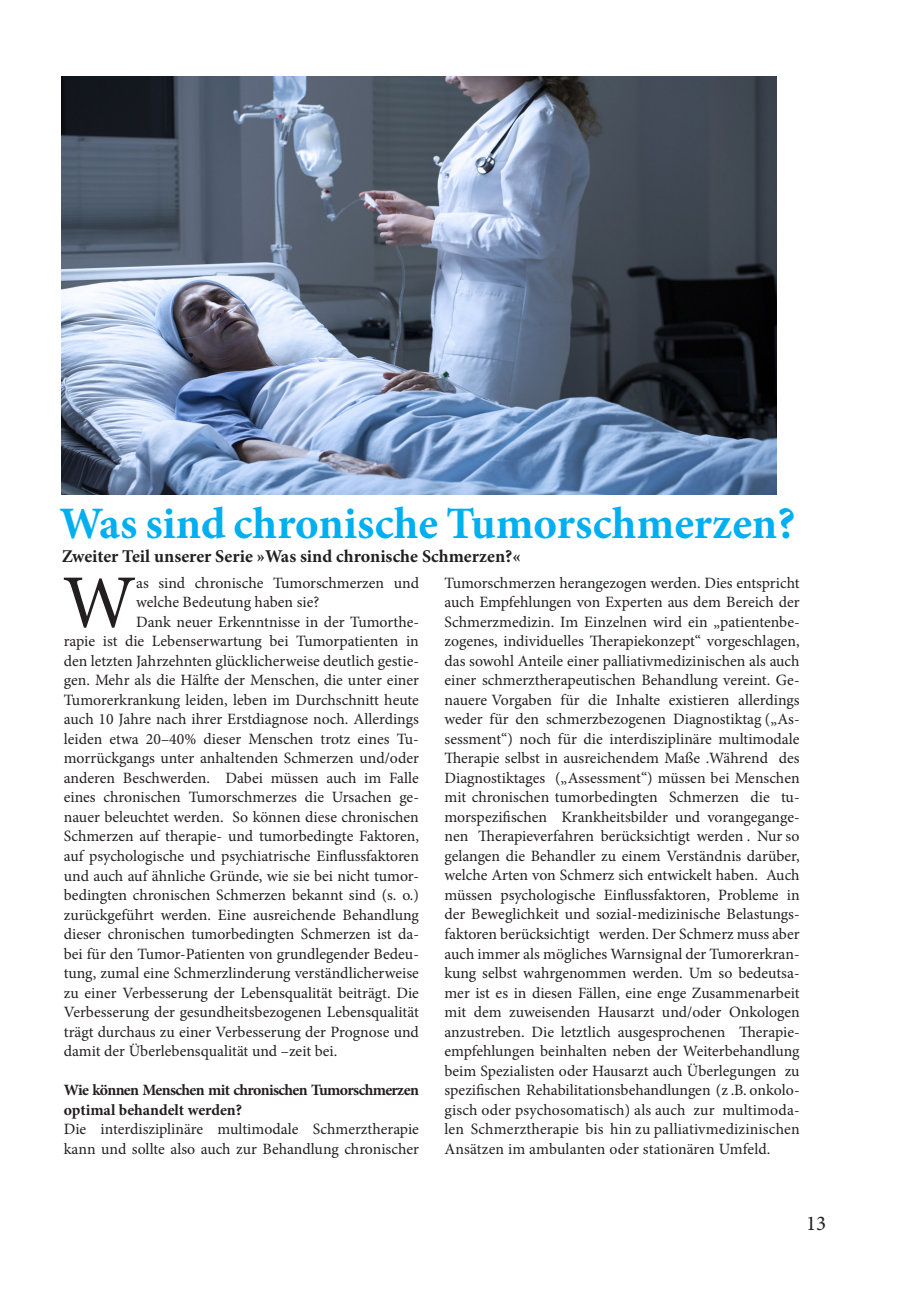
<style>
.page{position:relative;width:906px;height:1289px;background:#fff}
.page>*{position:absolute;margin:0;border:0;box-sizing:border-box;transform-origin:0 0}
.t1{font:75.75px "Minion Pro";color:#231f20}
.t2{font:700 45px "Minion Pro";color:#00afef}
.t3{font:21px "Minion Pro";color:#231f20}
.t4{font:700 18px "Minion Pro";color:#231f20}
.t5{font:15.75px/19.5px "Minion Pro";color:#231f20}
.t6{font:700 15.75px/19.5px "Minion Pro";letter-spacing:-.04em;color:#231f20}
</style>
<div class="page">
<img style="left:62px;top:77px;width:714px;height:417px">
<h2 class="t2" style="left:60px;top:492px;width:737px">Was sind chronische Tumorschmerzen?</h2>
<p class="t4" style="left:62px;top:544px;width:460px">Zweiter Teil unserer Serie »Was sind chronische Schmerzen?«</p>
<h1 class="t1" style="left:63px;top:552px;width:75px">W</h1>
<p class="t5" style="left:136px;top:573px;width:284px">as sind chronische Tumorschmerzen und</p>
<p class="t5" style="left:136px;top:592px;width:185px">welche Bedeutung haben sie?</p>
<p class="t5" style="left:136px;top:612px;width:284px">Dank neuer Erkenntnisse in der Tumorthe-</p>
<p class="t5" style="left:64px;top:631px;width:357px">rapie ist die Lebenserwartung bei Tumorpatienten in</p>
<p class="t5" style="left:64px;top:651px;width:357px">den letzten Jahrzehnten glücklicherweise deutlich gestie-</p>
<p class="t5" style="left:64px;top:670px;width:357px">gen. Mehr als die Hälfte der Menschen, die unter einer</p>
<p class="t5" style="left:64px;top:690px;width:357px">Tumorerkrankung leiden, leben im Durchschnitt heute</p>
<p class="t5" style="left:64px;top:709px;width:357px">auch 10 Jahre nach ihrer Erstdiagnose noch. Allerdings</p>
<p class="t5" style="left:64px;top:729px;width:357px">leiden etwa 20–40% dieser Menschen trotz eines Tu-</p>
<p class="t5" style="left:64px;top:748px;width:357px">morrückgangs unter anhaltenden Schmerzen und/oder</p>
<p class="t5" style="left:64px;top:768px;width:357px">anderen Beschwerden. Dabei müssen auch im Falle</p>
<p class="t5" style="left:64px;top:787px;width:357px">eines chronischen Tumorschmerzes die Ursachen ge-</p>
<p class="t5" style="left:64px;top:807px;width:357px">nauer beleuchtet werden. So können diese chronischen</p>
<p class="t5" style="left:64px;top:826px;width:357px">Schmerzen auf therapie- und tumorbedingte Faktoren,</p>
<p class="t5" style="left:64px;top:846px;width:357px">auf psychologische und psychiatrische Einflussfaktoren</p>
<p class="t5" style="left:64px;top:865px;width:357px">und auch auf ähnliche Gründe, wie sie bei nicht tumor-</p>
<p class="t5" style="left:64px;top:885px;width:357px">bedingten chronischen Schmerzen bekannt sind (s. o.)</p>
<p class="t5" style="left:64px;top:904px;width:357px">zurückgeführt werden. Eine ausreichende Behandlung</p>
<p class="t5" style="left:64px;top:924px;width:357px">dieser chronischen tumorbedingten Schmerzen ist da-</p>
<p class="t5" style="left:64px;top:943px;width:357px">bei für den Tumor-Patienten von grundlegender Bedeu-</p>
<p class="t5" style="left:64px;top:963px;width:357px">tung, zumal eine Schmerzlinderung verständlicherweise</p>
<p class="t5" style="left:64px;top:982px;width:357px">zu einer Verbesserung der Lebensqualität beiträgt. Die</p>
<p class="t5" style="left:64px;top:1002px;width:357px">Verbesserung der gesundheitsbezogenen Lebensqualität</p>
<p class="t5" style="left:64px;top:1021px;width:357px">trägt durchaus zu einer Verbesserung der Prognose und</p>
<p class="t5" style="left:64px;top:1041px;width:275px">damit der Überlebensqualität und –zeit bei.</p>
<p class="t6" style="left:64px;top:1080px;width:357px">Wie können Menschen mit chronischen Tumorschmerzen optimal behandelt werden?</p>
<p class="t5" style="left:64px;top:1119px;width:357px">Die interdisziplinäre multimodale Schmerztherapie kann und sollte also auch zur Behandlung chronischer</p>
<p class="t5" style="left:444px;top:573px;width:357px;text-align:justify">Tumorschmerzen herangezogen werden. Dies entspricht auch Empfehlungen von Experten aus dem Bereich der Schmerzmedizin. Im Einzelnen wird ein „patientenbe&shy;zogenes, individuelles Therapiekonzept“ vorgeschlagen, das sowohl Anteile einer palliativmedizinischen als auch einer schmerztherapeutischen Behandlung vereint. Ge&shy;nauere Vorgaben für die Inhalte existieren allerdings weder für den schmerzbezogenen Diagnostiktag („As&shy;sessment“) noch für die interdisziplinäre multimodale Therapie selbst in ausreichendem Maße .Während des Diagnostiktages („Assessment“) müssen bei Menschen mit chronischen tumorbedingten Schmerzen die tu&shy;morspezifischen Krankheitsbilder und vorangegange&shy;nen Therapieverfahren berücksichtigt werden . Nur so gelangen die Behandler zu einem Verständnis darüber, welche Arten von Schmerz sich entwickelt haben. Auch müssen psychologische Einflussfaktoren, Probleme in der Beweglichkeit und sozial-medizinische Belastungs&shy;faktoren berücksichtigt werden. Der Schmerz muss aber auch immer als mögliches Warnsignal der Tumorerkran&shy;kung selbst wahrgenommen werden. Um so bedeutsa&shy;mer ist es in diesen Fällen, eine enge Zusammenarbeit mit dem zuweisenden Hausarzt und/oder Onkologen anzustreben. Die letztlich ausgesprochenen Therapie&shy;empfehlungen beinhalten neben der Weiterbehandlung beim Spezialisten oder Hausarzt auch Überlegungen zu spezifischen Rehabilitationsbehandlungen (z .B. onkolo&shy;gisch oder psychosomatisch) als auch zur multimoda&shy;len Schmerztherapie bis hin zu palliativmedizinischen Ansätzen im ambulanten oder stationären Umfeld.</p>
<h3 class="t3" style="left:806px;top:1208px;width:22px">13</h3>
</div>
